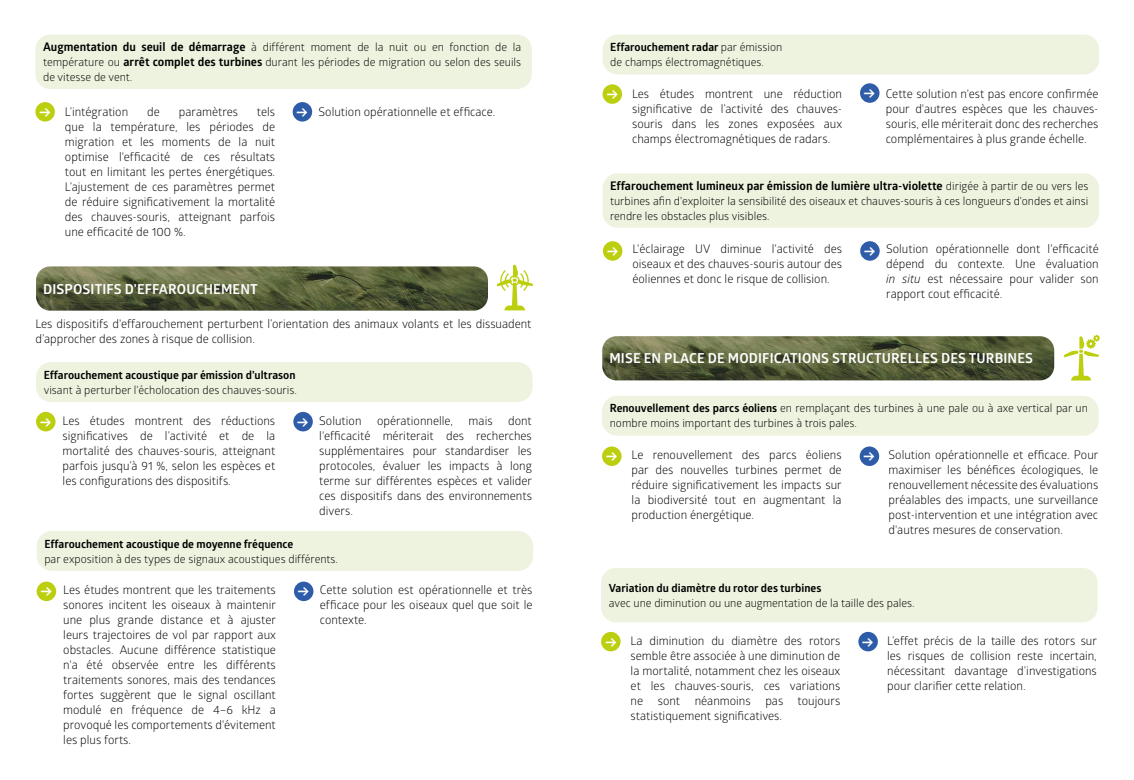
<style>
.page{position:relative;width:1134px;height:780px;background:#fff}
.page>*{position:absolute;margin:0;border:0;box-sizing:border-box;transform-origin:0 0}
.t1{font:700 18.75px "Glober";color:#fff}
.t2{font:700 13.75px "Glober";letter-spacing:.01em;color:#fff}
.t3{font:11.88px/15px "Glober";color:#000;text-align:justify}
.t4{font:700 11.88px "Glober";color:#000}
.t5{font:11.25px/15px "Glober";color:#000}
.t6{font:700 11.25px "Glober";color:#000}
.s1{font-weight:700;font-size:11.88px}
.s2{font-weight:700;font-size:18.75px;color:#fff}
.s3{font-weight:700}
.s4{font-weight:400;font-size:11.25px}
.s5{font-style:italic}
</style>
<div class="page">
<div style="left:35px;top:35px;width:497px;height:54px;background:#edf3de;border-radius:15px"></div>
<div style="left:35px;top:102px;width:20px;height:20px;background:#bccf0f;border-radius:50%"></div>
<div style="left:293px;top:102px;width:19px;height:20px;background:#2e5ca8;border-radius:50%"></div>
<div style="left:36px;top:362px;width:496px;height:40px;background:#edf3de;border-radius:15px"></div>
<div style="left:36px;top:412px;width:20px;height:19px;background:#bccf0f;border-radius:50%"></div>
<div style="left:293px;top:412px;width:20px;height:19px;background:#2e5ca8;border-radius:50%"></div>
<div style="left:37px;top:531px;width:496px;height:39px;background:#edf3de;border-radius:15px"></div>
<div style="left:37px;top:581px;width:19px;height:20px;background:#bccf0f;border-radius:50%"></div>
<div style="left:294px;top:581px;width:19px;height:20px;background:#2e5ca8;border-radius:50%"></div>
<div style="left:602px;top:35px;width:497px;height:39px;background:#edf3de;border-radius:15px"></div>
<div style="left:602px;top:84px;width:20px;height:20px;background:#bccf0f;border-radius:50%"></div>
<svg style="left:497px;top:265px;width:35px;height:45px"></svg>
<img style="left:36px;top:266px;width:452px;height:44px">
<div style="left:602px;top:173px;width:497px;height:55px;background:#edf3de;border-radius:15px"></div>
<div style="left:603px;top:241px;width:19px;height:20px;background:#bccf0f;border-radius:50%"></div>
<div style="left:860px;top:241px;width:20px;height:20px;background:#2e5ca8;border-radius:50%"></div>
<img style="left:602px;top:336px;width:452px;height:44px">
<div style="left:601px;top:568px;width:496px;height:54px;background:#edf3de;border-radius:15px"></div>
<div style="left:601px;top:632px;width:20px;height:19px;background:#bccf0f;border-radius:50%"></div>
<div style="left:858px;top:632px;width:20px;height:19px;background:#2e5ca8;border-radius:50%"></div>
<div style="left:602px;top:396px;width:496px;height:39px;background:#edf3de;border-radius:15px"></div>
<div style="left:602px;top:446px;width:19px;height:20px;background:#bccf0f;border-radius:50%"></div>
<div style="left:860px;top:446px;width:19px;height:20px;background:#2e5ca8;border-radius:50%"></div>
<div style="left:860px;top:83px;width:19px;height:20px;background:#2e5ca8;border-radius:50%"></div>
<svg style="left:1064px;top:335px;width:35px;height:45px"></svg>
<p class="t5" style="left:43px;top:39px;width:480px;text-align:justify"><span class="s1">Augmentation du seuil de démarrage</span> à différent moment de la nuit ou en fonction de la température ou <span class="s1">arrêt complet des turbines</span> durant les périodes de migration ou selon des seuils de vitesse de vent.</p>
<p class="t3" style="left:65px;top:104px;width:65px">L’intégration</p>
<p class="t3" style="left:147px;top:104px;width:14px">de</p>
<p class="t3" style="left:179px;top:104px;width:61px">paramètres</p>
<h1 class="t1" style="left:39px;top:99px;width:13px">→</h1>
<p class="t3" style="left:296px;top:104px;width:201px"><span class="s2">→</span> Solution opérationnelle et efficace.</p>
<p class="t3" style="left:65px;top:104px;width:212px;text-indent:192px">tels que la température, les périodes de migration et les moments de la nuit optimise l'efficacité de ces résultats tout en limitant les pertes énergétiques.<br>L’ajustement de ces paramètres permet de réduire significativement la mortalité des chauves-souris, atteignant parfois une efficacité de 100 %.</p>
<p class="t2" style="left:43px;top:279px;width:216px">DISPOSITIFS D'EFFAROUCHEMENT</p>
<p class="t3" style="left:35px;top:316px;width:498px">Les dispositifs d'effarouchement perturbent l’orientation des animaux volants et les dissuadent d’approcher des zones à risque de collision.</p>
<p class="t6" style="left:44px;top:367px;width:253px">Effarouchement acoustique par émission d’ultrason</p>
<p class="t5" style="left:44px;top:382px;width:255px">visant à perturber l'écholocation des chauves-souris.</p>
<p class="t3" style="left:63px;top:413px;width:214px">Les études montrent des réductions significatives de l’activité et de la mortalité des chauves-souris, atteignant parfois jusqu’à 91 %, selon les espèces et les configurations des dispositifs.</p>
<p class="t3" style="left:319px;top:413px;width:44px">Solution</p>
<p class="t3" style="left:377px;top:413px;width:78px">opérationnelle,</p>
<p class="t3" style="left:469px;top:413px;width:26px">mais</p>
<p class="t3" style="left:319px;top:413px;width:214px;text-indent:189px">dont l'efficacité mériterait des recherches supplémentaires pour standardiser les protocoles, évaluer les impacts à long terme sur différentes espèces et valider ces dispositifs dans des environnements divers.</p>
<h1 class="t1" style="left:40px;top:409px;width:13px">→</h1>
<h1 class="t1" style="left:297px;top:409px;width:13px">→</h1>
<p class="t6" style="left:44px;top:535px;width:250px">Effarouchement acoustique de moyenne fréquence</p>
<p class="t5" style="left:44px;top:550px;width:295px">par exposition à des types de signaux acoustiques différents.</p>
<p class="t3" style="left:63px;top:581px;width:214px">Les études montrent que les traitements sonores incitent les oiseaux à maintenir une plus grande distance et à ajuster leurs trajectoires de vol par rapport aux obstacles. Aucune différence statistique n'a été observée entre les différents traitements sonores, mais des tendances fortes suggèrent que le signal oscillant modulé en fréquence de 4–6 kHz a provoqué les comportements d'évitement les plus forts.</p>
<p class="t3" style="left:320px;top:581px;width:214px">Cette solution est opérationnelle et très efficace pour les oiseaux quel que soit le contexte.</p>
<h1 class="t1" style="left:41px;top:578px;width:13px">→</h1>
<h1 class="t1" style="left:297px;top:578px;width:13px">→</h1>
<p class="t5" style="left:610px;top:39px;width:173px"><span class="s3">Effarouchement radar</span> par émission de champs électromagnétiques.</p>
<p class="t3" style="left:632px;top:85px;width:212px">Les études montrent une réduction significative de l’activité des chauves&shy;souris dans les zones exposées aux champs électromagnétiques de radars.</p>
<p class="t3" style="left:886px;top:85px;width:214px">Cette solution n'est pas encore confirmée pour d'autres espèces que les chauves&shy;souris, elle mériterait donc des recherches complémentaires à plus grande échelle.</p>
<h1 class="t1" style="left:863px;top:80px;width:13px">→</h1>
<h1 class="t1" style="left:606px;top:81px;width:13px">→</h1>
<p class="t4" style="left:610px;top:177px;width:480px">Effarouchement lumineux par émission de lumière ultra-violette <span class="s4">dirigée à partir de ou vers les</span></p>
<p class="t5" style="left:610px;top:193px;width:480px">turbines afin d'exploiter la sensibilité des oiseaux et chauves-souris à ces longueurs d'ondes et ainsi rendre les obstacles plus visibles.</p>
<p class="t3" style="left:632px;top:240px;width:211px">L'éclairage UV diminue l'activité des oiseaux et des chauves-souris autour des éoliennes et donc le risque de collision.</p>
<p class="t3" style="left:886px;top:240px;width:214px">Solution opérationnelle dont l'efficacité dépend du contexte. Une évaluation <span class="s5">in situ</span> est nécessaire pour valider son rapport cout efficacité.</p>
<h1 class="t1" style="left:607px;top:238px;width:13px">→</h1>
<h1 class="t1" style="left:864px;top:238px;width:13px">→</h1>
<p class="t2" style="left:609px;top:349px;width:425px">MISE EN PLACE DE MODIFICATIONS STRUCTURELLES DES TURBINES</p>
<p class="t5" style="left:610px;top:400px;width:480px"><span class="s3">Renouvellement des parcs éoliens</span> en remplaçant des turbines à une pale ou à axe vertical par un nombre moins important des turbines à trois pales.</p>
<p class="t3" style="left:632px;top:446px;width:212px">Le renouvellement des parcs éoliens par des nouvelles turbines permet de réduire significativement les impacts sur la biodiversité tout en augmentant la production énergétique.</p>
<h1 class="t1" style="left:606px;top:443px;width:13px">→</h1>
<p class="t3" style="left:888px;top:446px;width:211px">Solution opérationnelle et efficace. Pour maximiser les bénéfices écologiques, le renouvellement nécessite des évaluations préalables des impacts, une surveillance post-intervention et une intégration avec d'autres mesures de conservation.</p>
<h1 class="t1" style="left:863px;top:443px;width:13px">→</h1>
<p class="t6" style="left:609px;top:580px;width:214px">Variation du diamètre du rotor des turbines</p>
<p class="t5" style="left:609px;top:594px;width:307px">avec une diminution ou une augmentation de la taille des pales.</p>
<p class="t3" style="left:631px;top:633px;width:211px">La diminution du diamètre des rotors semble être associée à une diminution de la mortalité, notamment chez les oiseaux et les chauves-souris, ces variations ne sont néanmoins pas toujours statistiquement significatives.</p>
<h1 class="t1" style="left:605px;top:629px;width:13px">→</h1>
<p class="t3" style="left:887px;top:633px;width:211px">L’effet précis de la taille des rotors sur les risques de collision reste incertain, nécessitant davantage d’investigations pour clarifier cette relation.</p>
<h1 class="t1" style="left:862px;top:629px;width:13px">→</h1>
</div>
